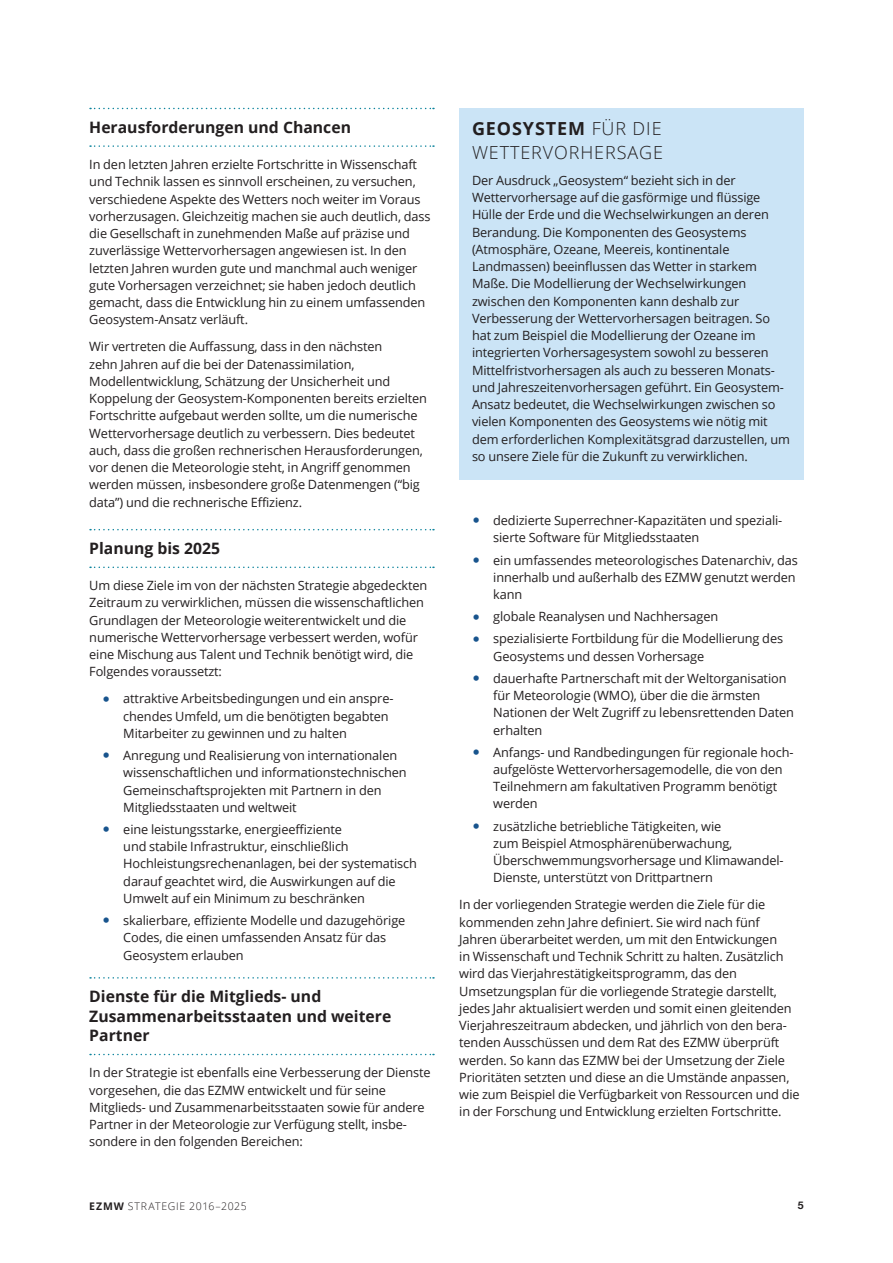
<style>
.page{position:relative;width:893px;height:1263px;background:#fff}
.page>*{position:absolute;margin:0;border:0;box-sizing:border-box;transform-origin:0 0}
.t1{font:300 18px/24px "Open Sans";letter-spacing:.05em;color:#231f20}
.t2{font:700 15.75px/19.5px "Open Sans";color:#231f20}
.t3{font:12.75px/17.2px "Open Sans";letter-spacing:-.01em;color:#231f20}
.t4{font:300 10.5px "Open Sans";letter-spacing:.07em;color:#231f20}
.t5{font:700 10.5px "Helvetica Neue";color:#231f20}
.s1{color:#18548d}
.s2{font-weight:700}
</style>
<div class="page">
<svg style="left:90px;top:108px;width:344px;height:1px"></svg>
<svg style="left:90px;top:145px;width:344px;height:2px"></svg>
<svg style="left:90px;top:529px;width:344px;height:1px"></svg>
<svg style="left:90px;top:566px;width:344px;height:2px"></svg>
<svg style="left:90px;top:977px;width:344px;height:1px"></svg>
<svg style="left:90px;top:1054px;width:344px;height:1px"></svg>
<div style="left:459px;top:108px;width:345px;height:371px;background:#cbe4f6"></div>
<p class="t2" style="left:89px;top:117px;width:263px">Herausforderungen und Chancen</p>
<p class="t3" style="left:89px;top:155px;width:343px">In den letzten Jahren erzielte Fortschritte in Wissenschaft und Technik lassen es sinnvoll erscheinen, zu versuchen, verschiedene Aspekte des Wetters noch weiter im Voraus vorherzusagen. Gleichzeitig machen sie auch deutlich, dass die Gesellschaft in zunehmenden Maße auf präzise und zuverlässige Wettervorhersagen angewiesen ist. In den letzten Jahren wurden gute und manchmal auch weniger gute Vorhersagen verzeichnet; sie haben jedoch deutlich gemacht, dass die Entwicklung hin zu einem umfassenden Geosystem-Ansatz verläuft.</p>
<p class="t3" style="left:89px;top:338px;width:339px">Wir vertreten die Auffassung, dass in den nächsten<br>zehn Jahren auf die bei der Datenassimilation, Modellentwicklung, Schätzung der Unsicherheit und Koppelung der Geosystem-Komponenten bereits erzielten Fortschritte aufgebaut werden sollte, um die numerische Wettervorhersage deutlich zu verbessern. Dies bedeutet auch, dass die großen rechnerischen Herausforderungen, vor denen die Meteorologie steht, in Angriff genommen werden müssen, insbesondere große Datenmengen (“big data”) und die rechnerische Effizienz.</p>
<p class="t2" style="left:89px;top:538px;width:132px">Planung bis 2025</p>
<p class="t3" style="left:89px;top:577px;width:340px">Um diese Ziele im von der nächsten Strategie abgedeckten Zeitraum zu verwirklichen, müssen die wissenschaftlichen Grundlagen der Meteorologie weiterentwickelt und die numerische Wettervorhersage verbessert werden, wofür eine Mischung aus Talent und Technik benötigt wird, die Folgendes voraussetzt:</p>
<p class="t3" style="left:123px;top:690px;width:272px;text-indent:-21px"><span class="s1">•</span> attraktive Arbeitsbedingungen und ein anspre&shy;chendes Umfeld, um die benötigten begabten<br>Mitarbeiter zu gewinnen und zu halten</p>
<p class="t3" style="left:123px;top:746px;width:285px;text-indent:-21px"><span class="s1">•</span> Anregung und Realisierung von internationalen wissenschaftlichen und informationstechnischen Gemeinschaftsprojekten mit Partnern in den Mitgliedsstaaten und weltweit</p>
<p class="t3" style="left:123px;top:820px;width:295px;text-indent:-21px"><span class="s1">•</span> eine leistungsstarke, energieeffiziente<br>und stabile Infrastruktur, einschließlich Hochleistungsrechenanlagen, bei der systematisch darauf geachtet wird, die Auswirkungen auf die Umwelt auf ein Minimum zu beschränken</p>
<p class="t3" style="left:123px;top:911px;width:284px;text-indent:-21px"><span class="s1">•</span> skalierbare, effiziente Modelle und dazugehörige<br>Codes, die einen umfassenden Ansatz für das<br>Geosystem erlauben</p>
<p class="t2" style="left:89px;top:986px;width:304px">Dienste für die Mitglieds- und<br>Zusammenarbeitsstaaten und weitere<br>Partner</p>
<p class="t3" style="left:89px;top:1064px;width:343px">In der Strategie ist ebenfalls eine Verbesserung der Dienste vorgesehen, die das EZMW entwickelt und für seine Mitglieds- und Zusammenarbeitsstaaten sowie für andere Partner in der Meteorologie zur Verfügung stellt, insbe&shy;sondere in den folgenden Bereichen:</p>
<h1 class="t1" style="left:472px;top:116px;width:192px"><span class="s2">GEOSYSTEM</span> FÜR DIE<br>WETTERVORHERSAGE</h1>
<p class="t3" style="left:472px;top:171px;width:319px">Der Ausdruck „Geosystem“ bezieht sich in der Wettervorhersage auf die gasförmige und flüssige Hülle der Erde und die Wechselwirkungen an deren Berandung. Die Komponenten des Geosystems (Atmosphäre, Ozeane, Meereis, kontinentale Landmassen) beeinflussen das Wetter in starkem Maße. Die Modellierung der Wechselwirkungen zwischen den Komponenten kann deshalb zur Verbesserung der Wettervorhersagen beitragen. So hat zum Beispiel die Modellierung der Ozeane im integrierten Vorhersagesystem sowohl zu besseren Mittelfristvorhersagen als auch zu besseren Monats&shy;und Jahreszeitenvorhersagen geführt. Ein Geosystem-Ansatz bedeutet, die Wechselwirkungen zwischen so vielen Komponenten des Geosystems wie nötig mit dem erforderlichen Komplexitätsgrad darzustellen, um so unsere Ziele für die Zukunft zu verwirklichen.</p>
<p class="t3" style="left:493px;top:512px;width:291px;text-indent:-21px"><span class="s1">•</span> dedizierte Superrechner-Kapazitäten und speziali&shy;sierte Software für Mitgliedsstaaten</p>
<p class="t3" style="left:493px;top:551px;width:306px;text-indent:-21px"><span class="s1">•</span> ein umfassendes meteorologisches Datenarchiv, das innerhalb und außerhalb des EZMW genutzt werden kann</p>
<p class="t3" style="left:472px;top:608px;width:248px"><span class="s1">•</span> globale Reanalysen und Nachhersagen</p>
<p class="t3" style="left:493px;top:630px;width:291px;text-indent:-21px"><span class="s1">•</span> spezialisierte Fortbildung für die Modellierung des<br>Geosystems und dessen Vorhersage</p>
<p class="t3" style="left:493px;top:669px;width:302px;text-indent:-21px"><span class="s1">•</span> dauerhafte Partnerschaft mit der Weltorganisation für Meteorologie (WMO), über die die ärmsten Nationen der Welt Zugriff zu lebensrettenden Daten erhalten</p>
<p class="t3" style="left:493px;top:743px;width:302px;text-indent:-21px"><span class="s1">•</span> Anfangs- und Randbedingungen für regionale hoch&shy;aufgelöste Wettervorhersagemodelle, die von den Teilnehmern am fakultativen Programm benötigt werden</p>
<p class="t3" style="left:493px;top:817px;width:292px;text-indent:-21px"><span class="s1">•</span> zusätzliche betriebliche Tätigkeiten, wie<br>zum Beispiel Atmosphärenüberwachung, Überschwemmungsvorhersage und Klimawandel-Dienste, unterstützt von Drittpartnern</p>
<p class="t3" style="left:459px;top:896px;width:342px">In der vorliegenden Strategie werden die Ziele für die kommenden zehn Jahre definiert. Sie wird nach fünf Jahren überarbeitet werden, um mit den Entwickungen<br>in Wissenschaft und Technik Schritt zu halten. Zusätzlich wird das Vierjahrestätigkeitsprogramm, das den Umsetzungsplan für die vorliegende Strategie darstellt, jedes Jahr aktualisiert werden und somit einen gleitenden Vierjahreszeitraum abdecken, und jährlich von den bera&shy;tenden Ausschüssen und dem Rat des EZMW überprüft werden. So kann das EZMW bei der Umsetzung der Ziele Prioritäten setzten und diese an die Umstände anpassen, wie zum Beispiel die Verfügbarkeit von Ressourcen und die in der Forschung und Entwicklung erzielten Fortschritte.</p>
<p class="t4" style="left:89px;top:1198px;width:159px"><span class="s2">EZMW</span> STRATEGIE 2016–2025</p>
<p class="t5" style="left:798px;top:1197px;width:7px">5</p>
</div>
